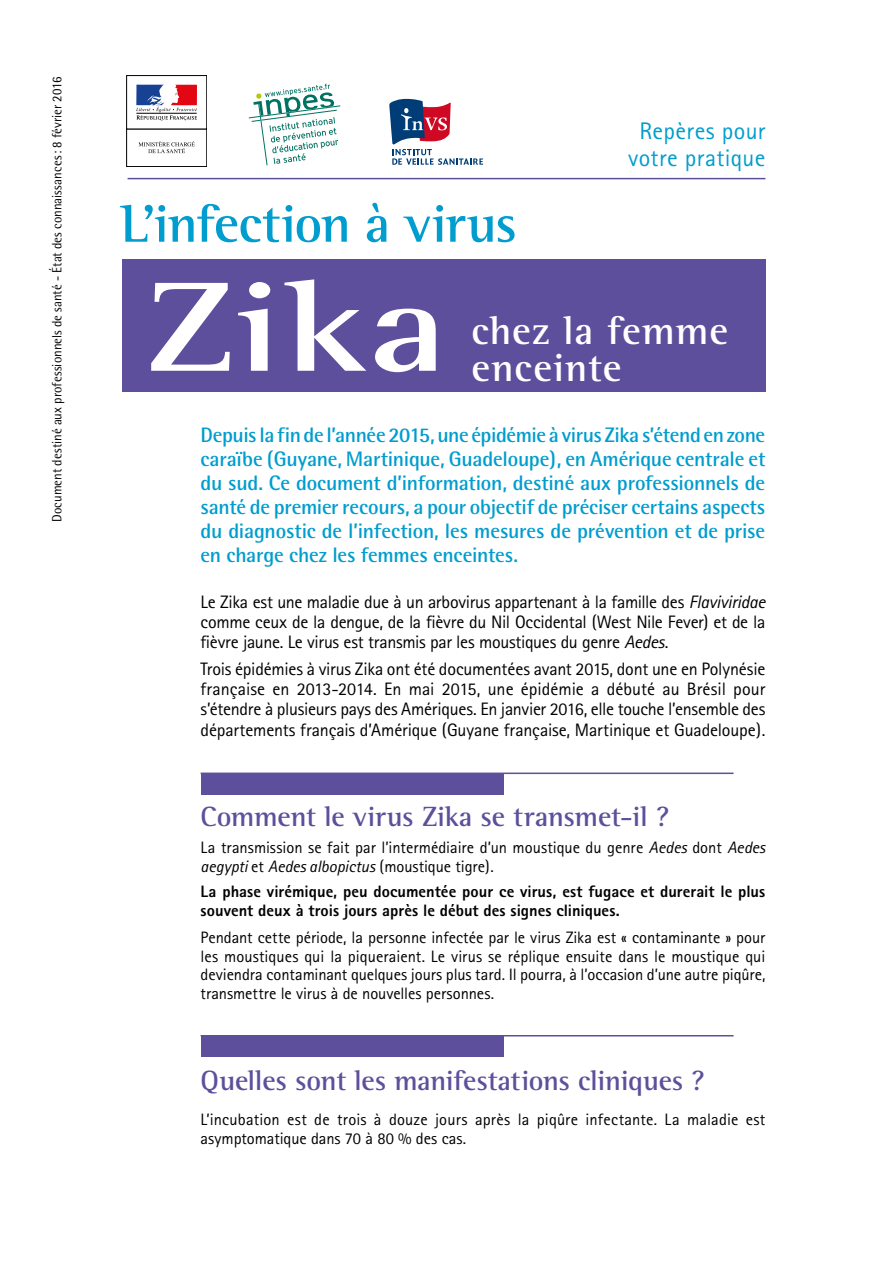
<style>
.page{position:relative;width:893px;height:1263px;background:#fff}
.page>*{position:absolute;margin:0;border:0;box-sizing:border-box;transform-origin:0 0}
.t1{font:700 130.5px "Rotis Semi Serif";color:#fff;scale:1.28 1}
.t2{font:700 54px "Rotis Semi Serif";letter-spacing:-.02em;color:#009dce}
.t3{font:700 40.2px/36.3px "Rotis Semi Serif";letter-spacing:.02em;color:#fff}
.TITRE_1{font:700 28.5px "Rotis Semi Serif";letter-spacing:-.005em;color:#5e4f9c}
.t4{font:24px/27px "Rotis Sans Serif";letter-spacing:.015em;color:#009dce;text-align:center}
.CHAPO{font:700 21px/24px "Rotis Semi Sans";letter-spacing:-.005em;color:#009dce;text-align:justify}
.COURANT{font:18px/20.2px "Rotis Sans Serif";letter-spacing:-.015em;color:#000;text-align:justify}
.COURANT-2{font:16.5px/18.8px "Rotis Sans Serif";letter-spacing:-.005em;color:#000}
.COURANT-3{font:800 16.5px/18.8px "Rotis Sans Serif";color:#000}
.COURANT_PUCE{font:16.5px/18.8px "Rotis Sans Serif";letter-spacing:.005em;color:#000}
.t5{font:13.5px "Rotis Semi Sans";letter-spacing:.005em;color:#000;scale:.95 1}
.s1{font-style:italic}
</style>
<div class="page">
<hr style="left:128px;top:178px;width:637px;height:1px;background:#5e4f9c">
<div style="left:122px;top:259px;width:643px;height:132px;background:#5e4f9c"></div>
<hr style="left:201px;top:772px;width:532px;height:2px;background:#5e4f9c">
<div style="left:201px;top:773px;width:302px;height:21px;background:#5e4f9c"></div>
<hr style="left:201px;top:1035px;width:532px;height:1px;background:#5e4f9c">
<div style="left:201px;top:1036px;width:302px;height:21px;background:#5e4f9c"></div>
<div style="left:126px;top:129px;width:81px;height:38px;border:1px solid #000"></div>
<svg style="left:139px;top:141px;width:56px;height:12px"></svg>
<div style="left:126px;top:75px;width:81px;height:54px;border:1px solid #000"></div>
<svg style="left:136px;top:85px;width:61px;height:35px"></svg>
<svg style="left:249px;top:84px;width:91px;height:81px"></svg>
<svg style="left:389px;top:99px;width:94px;height:66px"></svg>
<p class="t5" style="left:49px;top:522px;width:470px;rotate:-90deg">Document destiné aux professionnels de santé - État des connaissances: 8 février 2016</p>
<p class="t4" style="left:628px;top:117px;width:139px">Repères pour votre pratique</p>
<p class="t2" style="left:120px;top:191px;width:398px">L'infection à virus</p>
<p class="t1" style="left:143px;top:249px;width:239px">Zika</p>
<p class="t3" style="left:471px;top:312px;width:258px">chez la femme enceinte</p>
<p class="CHAPO" style="left:201px;top:422px;width:566px">Depuis la fin de l’année 2015, une épidémie à virus Zika s’étend en zone caraïbe (Guyane, Martinique, Guadeloupe), en Amérique centrale et du sud. Ce document d’information, destiné aux professionnels de santé de premier recours, a pour objectif de préciser certains aspects du diagnostic de l’infection, les mesures de prévention et de prise en charge chez les femmes enceintes.</p>
<p class="COURANT" style="left:201px;top:591px;width:566px">Le Zika est une maladie due à un arbovirus appartenant à la famille des <span class="s1">Flaviviridae </span>comme ceux de la dengue, de la fièvre du Nil Occidental (West Nile Fever) et de la fièvre jaune. Le virus est transmis par les moustiques du genre <span class="s1">Aedes</span>.</p>
<p class="COURANT" style="left:201px;top:658px;width:566px">Trois épidémies à virus Zika ont été documentées avant 2015, dont une en Polynésie française en 2013-2014. En mai 2015, une épidémie a débuté au Brésil pour s’étendre à plusieurs pays des Amériques. En janvier 2016, elle touche l’ensemble des départements français d’Amérique (Guyane française, Martinique et Guadeloupe).</p>
<p class="TITRE_1" style="left:201px;top:799px;width:470px">Comment le virus Zika se transmet-il ?</p>
<p class="COURANT-2" style="left:201px;top:838px;width:566px">La transmission se fait par l’intermédiaire d’un moustique du genre <span class="s1">Aedes</span> dont <span class="s1">Aedes aegypti</span> et <span class="s1">Aedes albopictus</span> (moustique tigre).</p>
<p class="COURANT-3" style="left:201px;top:882px;width:566px">La phase virémique, peu documentée pour ce virus, est fugace et durerait le plus souvent deux à trois jours après le début des signes cliniques.</p>
<p class="COURANT-2" style="left:201px;top:928px;width:566px;text-align:justify">Pendant cette période, la personne infectée par le virus Zika est « contaminante » pour les moustiques qui la piqueraient. Le virus se réplique ensuite dans le moustique qui deviendra contaminant quelques jours plus tard. Il pourra, à l’occasion d’une autre piqûre, transmettre le virus à de nouvelles personnes.</p>
<p class="TITRE_1" style="left:201px;top:1063px;width:506px">Quelles sont les manifestations cliniques ?</p>
<p class="COURANT_PUCE" style="left:201px;top:1110px;width:566px">L’incubation est de trois à douze jours après la piqûre infectante. La maladie est asymptomatique dans 70 à 80 % des cas.</p>
</div>
